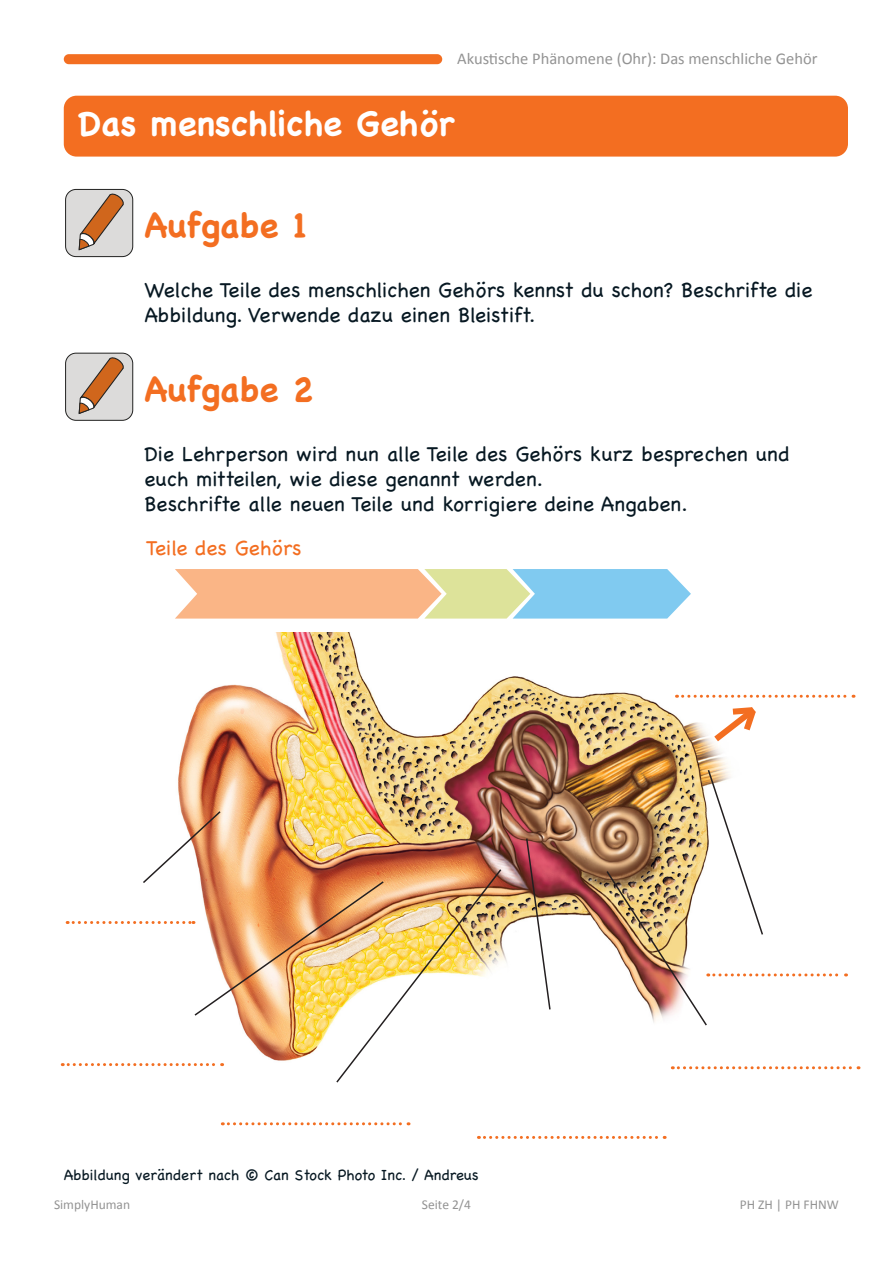
<style>
.page{position:relative;width:893px;height:1263px;background:#fff}
.page>*{position:absolute;margin:0;border:0;box-sizing:border-box;transform-origin:0 0}
.SuS_Titel_1{font:700 34.5px "Chalkboard";color:#fff}
.SuS_Titel_2{font:700 34.5px "Chalkboard";color:#f36e21}
.SuS_Haupttext{font:21px/25.2px "Chalkboard";color:#071822}
.SuS_Haupttext-2{font:21px "Chalkboard";color:#f36e21}
.t1{font:16.5px "Calibri";color:#939393}
.SuS_Legende{font:15px "Chalkboard";color:#071822}
.t2{font:13.5px "Calibri";color:#939393}
</style>
<div class="page">
<div style="left:64px;top:54px;width:378px;height:10px;background:#f36e21;border-radius:5px"></div>
<div style="left:64px;top:96px;width:784px;height:61px;background:#f36e21;border-radius:13px"></div>
<div style="left:66px;top:189px;width:67px;height:68px;background:#dcdbda;border-radius:10px"></div>
<div style="left:65px;top:189px;width:68px;height:68px;border:1px solid #222221;border-radius:10px"></div>
<svg style="left:78px;top:193px;width:46px;height:65px"></svg>
<div style="left:66px;top:353px;width:67px;height:67px;background:#dcdbda;border-radius:10px"></div>
<div style="left:65px;top:353px;width:68px;height:68px;border:1px solid #222221;border-radius:10px"></div>
<svg style="left:78px;top:357px;width:46px;height:64px"></svg>
<img style="left:178px;top:632px;width:587px;height:437px">
<img style="left:525px;top:837px;width:27px;height:174px">
<svg style="left:175px;top:569px;width:516px;height:50px;background:#d1c8b1"></svg>
<svg style="left:683px;top:695px;width:171px;height:52px"></svg>
<svg style="left:672px;top:1066px;width:187px;height:3px"></svg>
<img style="left:605px;top:768px;width:241px;height:259px">
<svg style="left:222px;top:1122px;width:187px;height:3px"></svg>
<img style="left:62px;top:810px;width:441px;height:273px">
<svg style="left:478px;top:1136px;width:187px;height:3px"></svg>
<p class="t1" style="left:457px;top:48px;width:362px">Akustische Phänomene (Ohr): Das menschliche Gehör</p>
<p class="SuS_Titel_1" style="left:78px;top:103px;width:377px">Das menschliche Gehör</p>
<p class="SuS_Titel_2" style="left:145px;top:205px;width:164px">Aufgabe 1</p>
<p class="SuS_Haupttext" style="left:145px;top:277px;width:669px">Welche Teile des menschlichen Gehörs kennst du schon? Beschrifte die<br>Abbildung. Verwende dazu einen Bleistift.</p>
<p class="SuS_Titel_2" style="left:145px;top:368px;width:171px">Aufgabe 2</p>
<p class="SuS_Haupttext" style="left:145px;top:441px;width:647px">Die Lehrperson wird nun alle Teile des Gehörs kurz besprechen und euch mitteilen, wie diese genannt werden.</p>
<p class="SuS_Haupttext" style="left:145px;top:491px;width:544px">Beschrifte alle neuen Teile und korrigiere deine Angaben.</p>
<p class="SuS_Haupttext-2" style="left:146px;top:535px;width:157px">Teile des Gehörs</p>
<p class="SuS_Legende" style="left:64px;top:1166px;width:416px">Abbildung verändert nach © Can Stock Photo Inc. / Andreus</p>
<p class="t2" style="left:54px;top:1196px;width:78px">SimplyHuman</p>
<p class="t2" style="left:422px;top:1196px;width:51px">Seite 2/4</p>
<p class="t2" style="left:740px;top:1196px;width:101px">PH ZH | PH FHNW</p>
</div>
